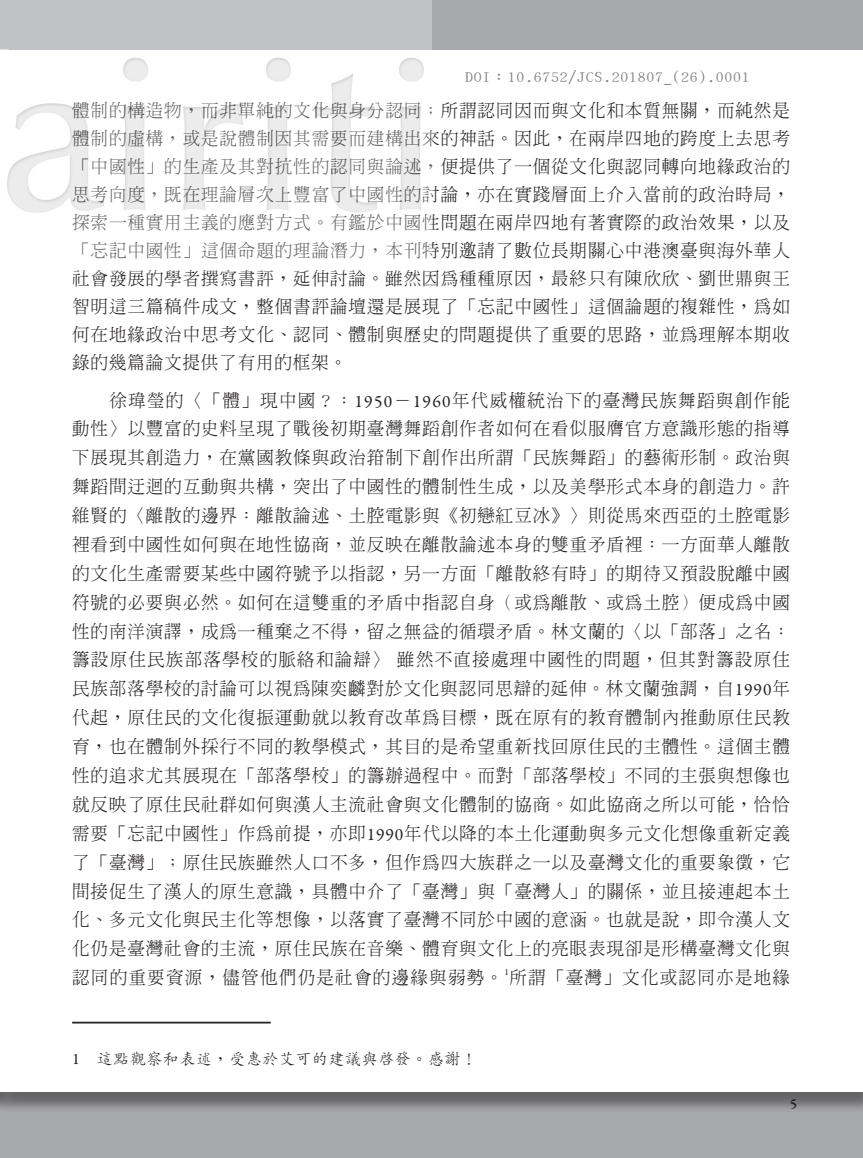
<style>
.page{position:relative;width:863px;height:1158px;background:#fff}
.page>*{position:absolute;margin:0;border:0;box-sizing:border-box;transform-origin:0 0}
.t1{font:300 17.5px/28.9px "AR Ming B5";letter-spacing:.05em;color:#231f20;text-align:justify}
.t2{font:700 15.75px "AR Kai B5";letter-spacing:.05em;color:#808285}
.t3{font:300 15.75px "AR Kai B5";letter-spacing:.05em;color:#231f20}
.t4{font:600 14px "Garamond Premr Pro";color:#231f20}
.t5{font:9.1px "Garamond Premr Pro";color:#231f20}
.s1{font-family:"Garamond Premr Pro";font-weight:400}
</style>
<div class="page">
<div style="left:0;top:0;width:9px;height:1158px;background:#a8a9ad"></div>
<div style="left:9px;top:0;width:853px;height:1158px;background:#a8a9ad"></div>
<div style="left:0;top:52px;width:862px;height:1061px;background:#231f20;opacity:.5"></div>
<div style="left:9px;top:50px;width:853px;height:1041px;background:#fff"></div>
<div style="left:0;top:52px;width:9px;height:1039px;background:#fff"></div>
<hr style="left:72px;top:1022px;width:199px;height:1px;background:#231f20">
<svg style="left:862px;top:1145px;width:1px;height:13px"></svg>
<img style="left:0;top:0;width:431px;height:213px">
<p class="t2" style="left:465px;top:69px;width:286px">DOI：10.6752/JCS.201807_(26).0001</p>
<p class="t1" style="left:72px;top:96px;width:719px;line-height:28px">體制的構造物，而非單純的文化與身分認同；所謂認同因而與文化和本質無關，而純然是體制的虛構，或是說體制因其需要而建構出來的神話。因此，在兩岸四地的跨度上去思考「中國性」的生產及其對抗性的認同與論述，便提供了一個從文化與認同轉向地緣政治的思考向度，既在理論層次上豐富了中國性的討論，亦在實踐層面上介入當前的政治時局，探索一種實用主義的應對方式。有鑑於中國性問題在兩岸四地有著實際的政治效果，以及「忘記中國性」這個命題的理論潛力，本刊特別邀請了數位長期關心中港澳臺與海外華人社會發展的學者撰寫書評，延伸討論。雖然因為種種原因，最終只有陳欣欣、劉世鼎與王智明這三篇稿件成文，整個書評論壇還是展現了「忘記中國性」這個論題的複雜性，為如何在地緣政治中思考文化、認同、體制與歷史的問題提供了重要的思路，並為理解本期收錄的幾篇論文提供了有用的框架。</p>
<p class="t1" style="left:72px;top:385px;width:719px;text-indent:37px">徐瑋瑩的〈「體」現中國？：<span class="s1">1950</span>－<span class="s1">1960</span>年代威權統治下的臺灣民族舞蹈與創作能動性〉以豐富的史料呈現了戰後初期臺灣舞蹈創作者如何在看似服膺官方意識形態的指導下展現其創造力，在黨國教條與政治箝制下創作出所謂「民族舞蹈」的藝術形制。政治與舞蹈間迂迴的互動與共構，突出了中國性的體制性生成，以及美學形式本身的創造力。許維賢的〈離散的邊界：離散論述、土腔電影與《初戀紅豆冰》〉則從馬來西亞的土腔電影裡看到中國性如何與在地性協商，並反映在離散論述本身的雙重矛盾裡：一方面華人離散的文化生產需要某些中國符號予以指認，另一方面「離散終有時」的期待又預設脫離中國符號的必要與必然。如何在這雙重的矛盾中指認自身（或為離散、或為土腔）便成為中國性的南洋演譯，成為一種棄之不得，留之無益的循環矛盾。林文蘭的〈以「部落」之名：籌設原住民族部落學校的脈絡和論辯〉雖然不直接處理中國性的問題，但其對籌設原住民族部落學校的討論可以視為陳奕麟對於文化與認同思辯的延伸。林文蘭強調，自<span class="s1">1990</span>年代起，原住民的文化復振運動就以教育改革為目標，既在原有的教育體制內推動原住民教育，也在體制外採行不同的教學模式，其目的是希望重新找回原住民的主體性。這個主體性的追求尤其展現在「部落學校」的籌辦過程中。而對「部落學校」不同的主張與想像也就反映了原住民社群如何與漢人主流社會與文化體制的協商。如此協商之所以可能，恰恰需要「忘記中國性」作為前提，亦即<span class="s1">1990</span>年代以降的本土化運動與多元文化想像重新定義了「臺灣」；原住民族雖然人口不多，但作為四大族群之一以及臺灣文化的重要象徵，它間接促生了漢人的原生意識，具體中介了「臺灣」與「臺灣人」的關係，並且接連起本土化、多元文化與民主化等想像，以落實了臺灣不同於中國的意涵。也就是說，即令漢人文化仍是臺灣社會的主流，原住民族在音樂、體育與文化上的亮眼表現卻是形構臺灣文化與認同的重要資源，儘管他們仍是社會的邊緣與弱勢。所謂「臺灣」文化或認同亦是地緣</p>
<p class="t5" style="left:504px;top:967px;width:6px">1</p>
<p class="t3" style="left:72px;top:1051px;width:406px"><span class="s1">1</span> 這點觀察和表述，受惠於艾可的建議與啟發。感謝！</p>
<p class="t4" style="left:789px;top:1094px;width:8px">5</p>
</div>
